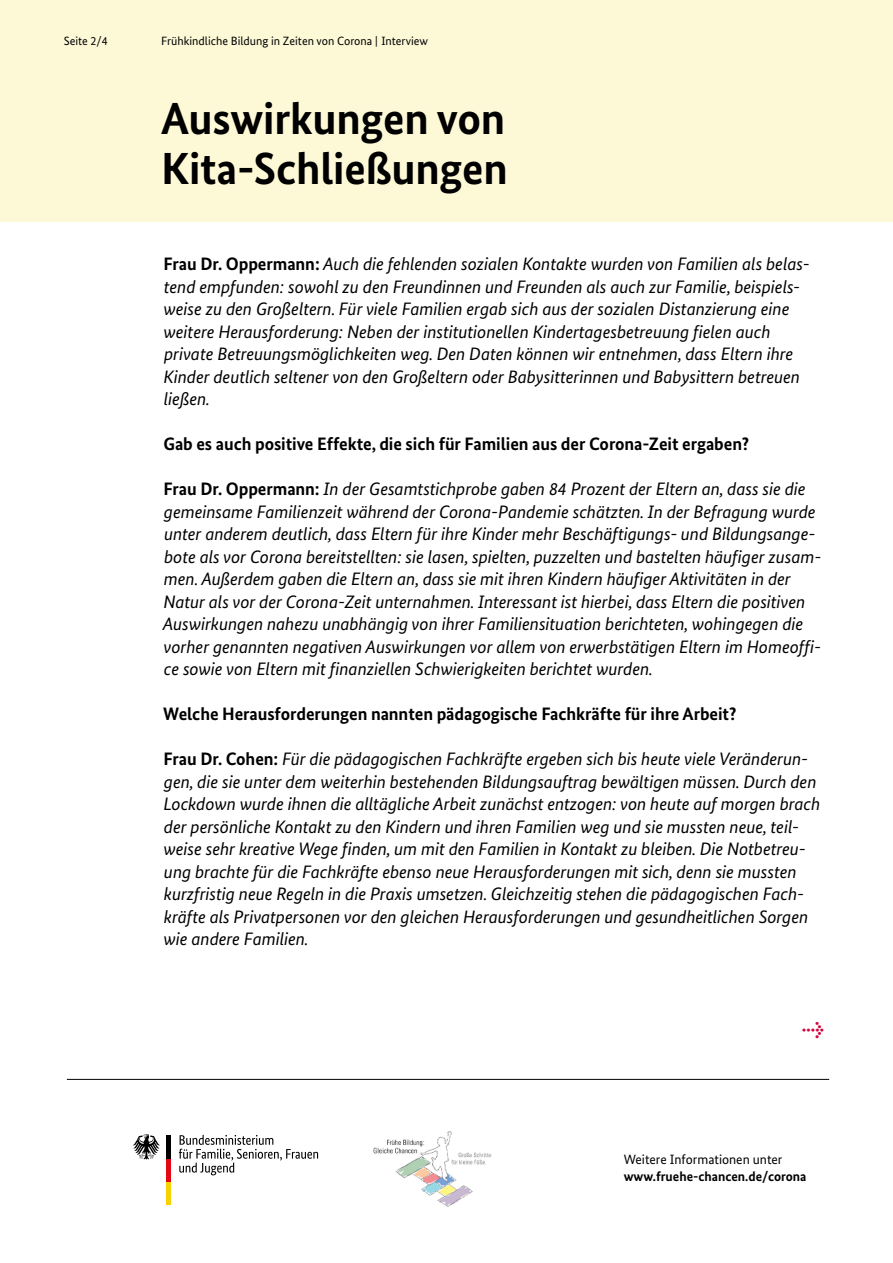
<style>
.page{position:relative;width:893px;height:1263px;background:#fff}
.page>*{position:absolute;margin:0;border:0;box-sizing:border-box;transform-origin:0 0}
.t1{font:700 45px/49.5px "Bundes Sans";letter-spacing:-.005em;color:#000}
.t2{font:italic 18px/22.5px "Bundes Sans";letter-spacing:-.005em;color:#000}
.t3{font:700 18px "Bundes Sans";letter-spacing:-.005em;color:#000}
.t4{font:700 18px "Meta Pro";color:#d3043b}
.t5{font:700 13.5px "Bundes Sans";color:#000}
.t6{font:13.5px "Bundes Sans";color:#000}
.t7{font:12px "Bundes Sans";color:#000}
.s1{font-weight:700;font-style:normal}
</style>
<div class="page">
<hr style="left:67px;top:1079px;width:762px;height:1px;background:#000">
<div style="left:0;top:0;width:893px;height:221px;background:#fdf9d7"></div>
<svg style="left:179px;top:1135px;width:139px;height:40px"></svg>
<hr style="left:167px;top:1182px;width:4px;height:23px;background:#f8d200">
<hr style="left:167px;top:1158px;width:4px;height:24px;background:#e30613">
<svg style="left:133px;top:1134px;width:27px;height:25px"></svg>
<hr style="left:167px;top:1135px;width:4px;height:23px;background:#000">
<img style="left:373px;top:1131px;width:119px;height:76px">
<p class="t7" style="left:64px;top:34px;width:46px">Seite 2/4</p>
<p class="t7" style="left:161px;top:34px;width:268px">Frühkindliche Bildung in Zeiten von Corona | Interview</p>
<h1 class="t1" style="left:161px;top:94px;width:348px">Auswirkungen von<br>Kita-Schließungen</h1>
<p class="t2" style="left:163px;top:252px;width:648px"><span class="s1">Frau Dr. Oppermann:</span> Auch die fehlenden sozialen Kontakte wurden von Familien als belas&shy;tend empfunden: sowohl zu den Freundinnen und Freunden als auch zur Familie, beispiels&shy;weise zu den Großeltern. Für viele Familien ergab sich aus der sozialen Distanzierung eine weitere Herausforderung: Neben der institutionellen Kindertagesbetreuung fielen auch private Betreuungsmöglichkeiten weg. Den Daten können wir entnehmen, dass Eltern ihre Kinder deutlich seltener von den Großeltern oder Babysitterinnen und Babysittern betreuen ließen.</p>
<p class="t3" style="left:163px;top:433px;width:587px">Gab es auch positive Effekte, die sich für Familien aus der Corona-Zeit ergaben?</p>
<p class="t2" style="left:163px;top:477px;width:660px"><span class="s1">Frau Dr. Oppermann:</span> In der Gesamtstichprobe gaben 84 Prozent der Eltern an, dass sie die gemeinsame Familienzeit während der Corona-Pandemie schätzten. In der Befragung wurde unter anderem deutlich, dass Eltern für ihre Kinder mehr Beschäftigungs- und Bildungsange&shy;bote als vor Corona bereitstellten: sie lasen, spielten, puzzelten und bastelten häufiger zusam&shy;men. Außerdem gaben die Eltern an, dass sie mit ihren Kindern häufiger Aktivitäten in der Natur als vor der Corona-Zeit unternahmen. Interessant ist hierbei, dass Eltern die positiven Auswirkungen nahezu unabhängig von ihrer Familiensituation berichteten, wohingegen die vorher genannten negativen Auswirkungen vor allem von erwerbstätigen Eltern im Homeoffi&shy;ce sowie von Eltern mit finanziellen Schwierigkeiten berichtet wurden.</p>
<p class="t3" style="left:163px;top:703px;width:575px">Welche Herausforderungen nannten pädagogische Fachkräfte für ihre Arbeit?</p>
<p class="t2" style="left:163px;top:747px;width:658px"><span class="s1">Frau Dr. Cohen:</span> Für die pädagogischen Fachkräfte ergeben sich bis heute viele Veränderun&shy;gen, die sie unter dem weiterhin bestehenden Bildungsauftrag bewältigen müssen. Durch den Lockdown wurde ihnen die alltägliche Arbeit zunächst entzogen: von heute auf morgen brach der persönliche Kontakt zu den Kindern und ihren Familien weg und sie mussten neue, teil&shy;weise sehr kreative Wege finden, um mit den Familien in Kontakt zu bleiben. Die Notbetreu&shy;ung brachte für die Fachkräfte ebenso neue Herausforderungen mit sich, denn sie mussten kurzfristig neue Regeln in die Praxis umsetzen. Gleichzeitig stehen die pädagogischen Fach&shy;kräfte als Privatpersonen vor den gleichen Herausforderungen und gesundheitlichen Sorgen wie andere Familien.</p>
<p class="t4" style="left:802px;top:1015px;width:23px">→</p>
<p class="t6" style="left:624px;top:1151px;width:160px">Weitere Informationen unter</p>
<p class="t5" style="left:624px;top:1168px;width:184px">www.fruehe-chancen.de/corona</p>
</div>
